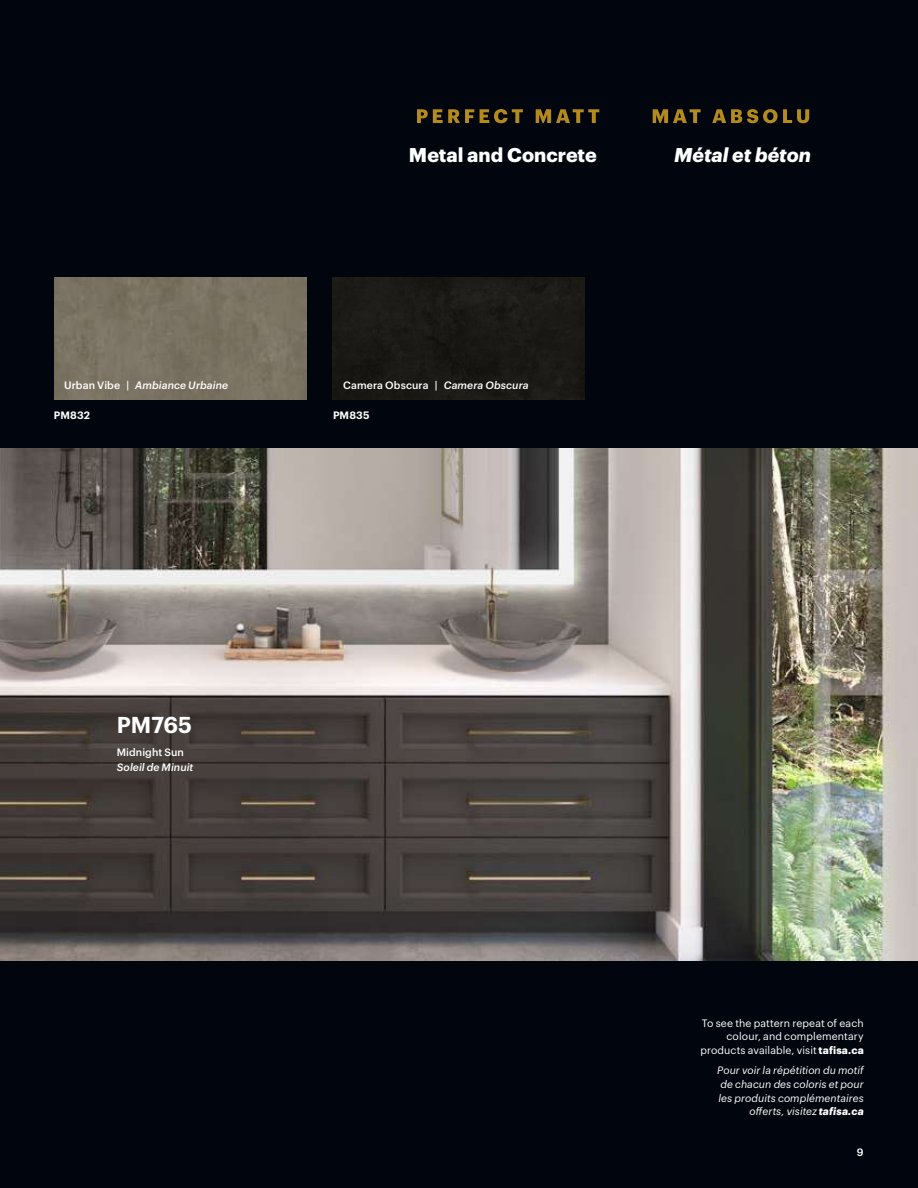
<style>
.page{position:relative;width:918px;height:1188px;background:#01060e}
.page>*{position:absolute;margin:0;border:0;box-sizing:border-box;transform-origin:0 0}
.t1{font:600 22.5px "Graphik";color:#fff}
.t2{font:700 19.5px "Graphik";color:#fff}
.t3{font:italic 700 19.5px "Graphik";letter-spacing:-.005em;color:#fff}
.t4{font:italic 10.5px/13.6px "Graphik";letter-spacing:.005em;color:#fff;text-align:right}
.t5{font:10.5px/13.6px "Graphik";letter-spacing:.01em;color:#fff;text-align:right}
.t6{font:500 10.5px "Graphik";letter-spacing:.01em;color:#fff}
.t7{font:italic 500 10.5px "Graphik";letter-spacing:.01em;color:#fff}
.t8{font:600 10.5px "Graphik";letter-spacing:.015em;color:#fff}
.s1{font-style:normal}
.s2{font-style:italic}
.s3{font-weight:700}
</style>
<div class="page">
<img style="left:0;top:448px;width:918px;height:512px">
<div style="left:333px;top:278px;width:252px;height:121px;background:#1b1a15"></div>
<div style="left:54px;top:278px;width:252px;height:121px;background:#7a7362"></div>
<svg style="left:417px;top:109px;width:57px;height:14px"></svg>
<svg style="left:480px;top:109px;width:43px;height:14px"></svg>
<svg style="left:536px;top:109px;width:63px;height:14px"></svg>
<svg style="left:653px;top:109px;width:48px;height:14px"></svg>
<svg style="left:712px;top:109px;width:97px;height:14px"></svg>
<p class="t7" style="left:64px;top:377px;width:166px"><span class="s1">Urban Vibe |</span> Ambiance Urbaine</p>
<p class="t8" style="left:54px;top:407px;width:38px">PM832</p>
<h2 class="t2" style="left:409px;top:140px;width:189px">Metal and Concrete</h2>
<h2 class="t3" style="left:674px;top:140px;width:138px">Métal et béton</h2>
<p class="t6" style="left:343px;top:377px;width:187px">Camera Obscura | <span class="s2">Camera Obscura</span></p>
<p class="t8" style="left:333px;top:407px;width:38px">PM835</p>
<h1 class="t1" style="left:117px;top:708px;width:77px">PM765</h1>
<p class="t6" style="left:117px;top:744px;width:69px">Midnight Sun</p>
<p class="t7" style="left:117px;top:759px;width:78px">Soleil de Minuit</p>
<p class="t5" style="left:700px;top:1015px;width:165px">To see the pattern repeat of each colour, and complementary products available, visit <span class="s3">tafisa.ca</span></p>
<p class="t4" style="left:717px;top:1063px;width:148px">Pour voir la répétition du motif de chacun des coloris et pour les produits complémentaires offerts, visitez <span class="s3">tafisa.ca</span></p>
<p class="t6" style="left:857px;top:1144px;width:8px">9</p>
</div>
